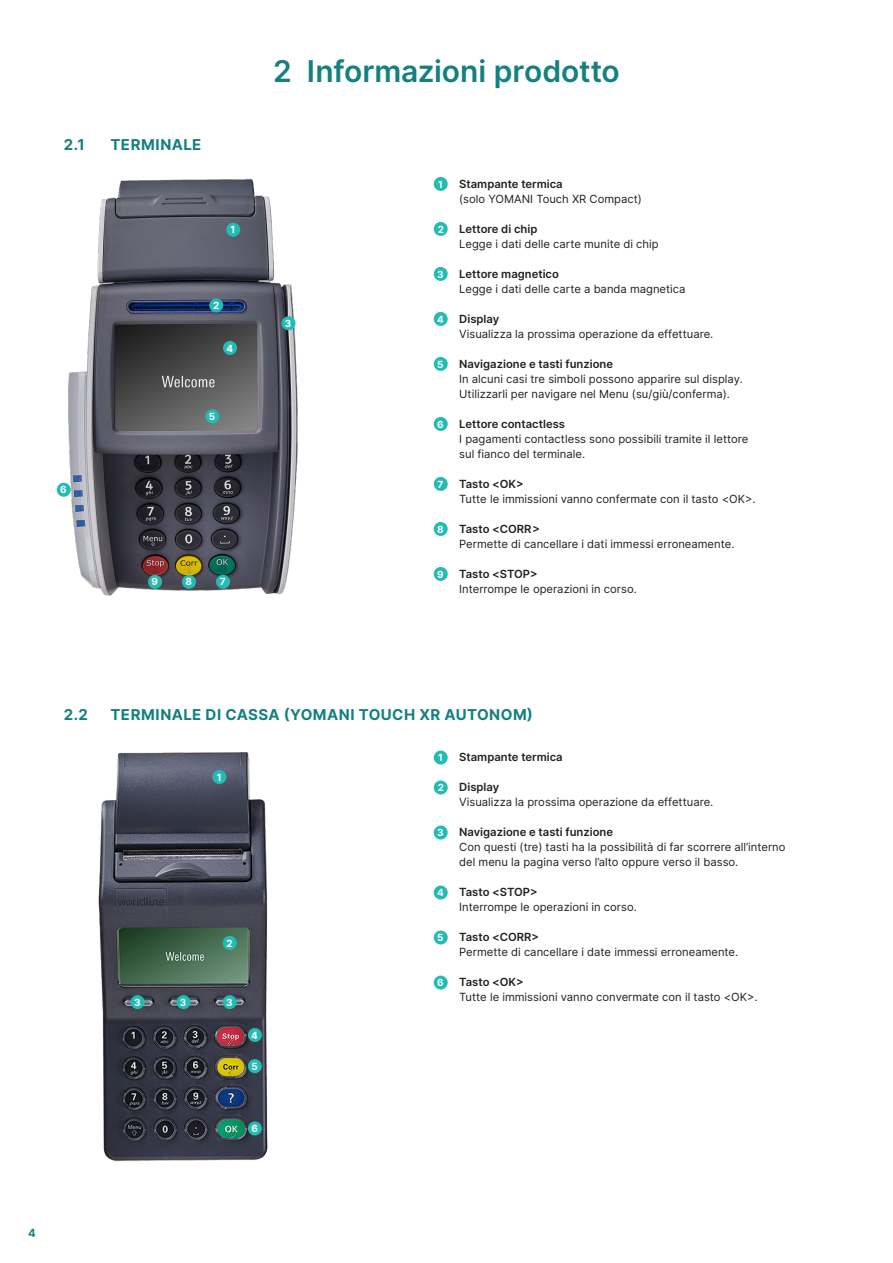
<style>
.page{position:relative;width:893px;height:1263px;background:#fff}
.page>*{position:absolute;margin:0;border:0;box-sizing:border-box;transform-origin:0 0}
.t1{font:600 30px "Inter";color:#148080}
.t2{font:700 15px "Inter";letter-spacing:.025em;color:#148080}
.t3{font:11.25px/15px "Inter";color:#231f20}
.t4{font:600 11.25px "Inter";color:#231f20}
.t5{font:700 11.25px "Inter";color:#148080}
.t6{font:700 9.9px "Inter";color:#fff}
</style>
<div class="page">
<img style="left:56px;top:178px;width:242px;height:418px">
<img style="left:98px;top:752px;width:170px;height:410px">
<div style="left:434px;top:177px;width:14px;height:14px;background:#22bcb5;border-radius:50%"></div>
<div style="left:434px;top:222px;width:14px;height:14px;background:#22bcb5;border-radius:50%"></div>
<div style="left:434px;top:267px;width:14px;height:14px;background:#22bcb5;border-radius:50%"></div>
<div style="left:434px;top:312px;width:14px;height:14px;background:#22bcb5;border-radius:50%"></div>
<div style="left:434px;top:357px;width:14px;height:14px;background:#22bcb5;border-radius:50%"></div>
<div style="left:434px;top:417px;width:14px;height:14px;background:#22bcb5;border-radius:50%"></div>
<div style="left:434px;top:477px;width:14px;height:14px;background:#22bcb5;border-radius:50%"></div>
<div style="left:434px;top:522px;width:14px;height:14px;background:#22bcb5;border-radius:50%"></div>
<div style="left:434px;top:567px;width:14px;height:14px;background:#22bcb5;border-radius:50%"></div>
<div style="left:434px;top:750px;width:14px;height:14px;background:#22bcb5;border-radius:50%"></div>
<div style="left:434px;top:780px;width:14px;height:14px;background:#22bcb5;border-radius:50%"></div>
<div style="left:434px;top:825px;width:14px;height:14px;background:#22bcb5;border-radius:50%"></div>
<div style="left:434px;top:885px;width:14px;height:14px;background:#22bcb5;border-radius:50%"></div>
<div style="left:434px;top:930px;width:14px;height:14px;background:#22bcb5;border-radius:50%"></div>
<div style="left:434px;top:975px;width:14px;height:14px;background:#22bcb5;border-radius:50%"></div>
<div style="left:226px;top:223px;width:14px;height:14px;background:#22bcb5;border-radius:50%"></div>
<div style="left:212px;top:770px;width:14px;height:14px;background:#22bcb5;border-radius:50%"></div>
<div style="left:223px;top:936px;width:14px;height:14px;background:#22bcb5;border-radius:50%"></div>
<div style="left:131px;top:995px;width:14px;height:14px;background:#22bcb5;border-radius:50%"></div>
<div style="left:176px;top:995px;width:14px;height:14px;background:#22bcb5;border-radius:50%"></div>
<div style="left:223px;top:995px;width:14px;height:14px;background:#22bcb5;border-radius:50%"></div>
<div style="left:248px;top:1028px;width:14px;height:14px;background:#22bcb5;border-radius:50%"></div>
<div style="left:248px;top:1059px;width:14px;height:14px;background:#22bcb5;border-radius:50%"></div>
<div style="left:248px;top:1121px;width:14px;height:14px;background:#22bcb5;border-radius:50%"></div>
<div style="left:209px;top:298px;width:14px;height:14px;background:#22bcb5;border-radius:50%"></div>
<div style="left:223px;top:341px;width:14px;height:14px;background:#22bcb5;border-radius:50%"></div>
<div style="left:205px;top:409px;width:14px;height:14px;background:#22bcb5;border-radius:50%"></div>
<div style="left:281px;top:316px;width:14px;height:14px;background:#22bcb5;border-radius:50%"></div>
<div style="left:57px;top:483px;width:14px;height:14px;background:#22bcb5;border-radius:50%"></div>
<div style="left:216px;top:575px;width:14px;height:14px;background:#22bcb5;border-radius:50%"></div>
<div style="left:182px;top:575px;width:14px;height:14px;background:#22bcb5;border-radius:50%"></div>
<div style="left:148px;top:575px;width:14px;height:14px;background:#22bcb5;border-radius:50%"></div>
<h2 class="t2" style="left:64px;top:134px;width:23px">2.1</h2>
<h2 class="t2" style="left:111px;top:134px;width:92px">TERMINALE</h2>
<p class="t6" style="left:60px;top:483px;width:8px">6</p>
<p class="t6" style="left:231px;top:223px;width:6px">1</p>
<p class="t6" style="left:213px;top:298px;width:8px">2</p>
<p class="t6" style="left:226px;top:341px;width:8px">4</p>
<p class="t6" style="left:209px;top:409px;width:8px">5</p>
<p class="t6" style="left:151px;top:575px;width:8px">9</p>
<p class="t6" style="left:185px;top:575px;width:8px">8</p>
<p class="t6" style="left:220px;top:575px;width:7px">7</p>
<h1 class="t1" style="left:273px;top:49px;width:348px">2 Informazioni prodotto</h1>
<p class="t6" style="left:285px;top:316px;width:8px">3</p>
<p class="t6" style="left:438px;top:177px;width:6px">1</p>
<p class="t4" style="left:459px;top:175px;width:105px">Stampante termica</p>
<p class="t3" style="left:459px;top:191px;width:184px">(solo YOMANI Touch XR Compact)</p>
<p class="t6" style="left:438px;top:222px;width:8px">2</p>
<p class="t4" style="left:459px;top:220px;width:80px">Lettore di chip</p>
<p class="t3" style="left:459px;top:236px;width:201px">Legge i dati delle carte munite di chip</p>
<p class="t6" style="left:437px;top:267px;width:8px">3</p>
<p class="t4" style="left:459px;top:265px;width:101px">Lettore magnetico</p>
<p class="t3" style="left:459px;top:281px;width:228px">Legge i dati delle carte a banda magnetica</p>
<p class="t6" style="left:437px;top:312px;width:8px">4</p>
<p class="t4" style="left:459px;top:310px;width:41px">Display</p>
<p class="t3" style="left:459px;top:326px;width:256px">Visualizza la prossima operazione da effettuare.</p>
<p class="t6" style="left:437px;top:357px;width:8px">5</p>
<p class="t4" style="left:459px;top:355px;width:155px">Navigazione e tasti funzione</p>
<p class="t3" style="left:459px;top:371px;width:285px">In alcuni casi tre simboli possono apparire sul display.<br>Utilizzarli per navigare nel Menu (su/giù/conferma).</p>
<p class="t6" style="left:437px;top:417px;width:8px">6</p>
<p class="t4" style="left:459px;top:415px;width:107px">Lettore contactless</p>
<p class="t3" style="left:459px;top:431px;width:291px">I pagamenti contactless sono possibili tramite il lettore sul fianco del terminale.</p>
<p class="t6" style="left:438px;top:477px;width:7px">7</p>
<p class="t4" style="left:459px;top:475px;width:66px">Tasto &lt;OK&gt;</p>
<p class="t3" style="left:459px;top:491px;width:298px">Tutte le immissioni vanno confermate con il tasto &lt;OK&gt;.</p>
<p class="t6" style="left:437px;top:522px;width:8px">8</p>
<p class="t4" style="left:459px;top:520px;width:82px">Tasto &lt;CORR &gt;</p>
<p class="t3" style="left:459px;top:536px;width:277px">Permette di cancellare i dati immessi erroneamente.</p>
<p class="t6" style="left:437px;top:567px;width:8px">9</p>
<p class="t4" style="left:459px;top:565px;width:80px">Tasto &lt;STOP&gt;</p>
<p class="t3" style="left:459px;top:581px;width:179px">Interrompe le operazioni in corso.</p>
<h2 class="t2" style="left:64px;top:704px;width:26px">2.2</h2>
<h2 class="t2" style="left:111px;top:704px;width:424px">TERMINALE DI CASSA (YOMANI TOUCH XR AUTONOM)</h2>
<p class="t6" style="left:217px;top:770px;width:6px">1</p>
<p class="t6" style="left:226px;top:936px;width:8px">2</p>
<p class="t6" style="left:134px;top:995px;width:8px">3</p>
<p class="t6" style="left:180px;top:995px;width:8px">3</p>
<p class="t6" style="left:226px;top:995px;width:8px">3</p>
<p class="t6" style="left:251px;top:1028px;width:8px">4</p>
<p class="t6" style="left:251px;top:1059px;width:8px">5</p>
<p class="t6" style="left:251px;top:1121px;width:8px">6</p>
<p class="t6" style="left:438px;top:750px;width:6px">1</p>
<p class="t4" style="left:459px;top:749px;width:105px">Stampante termica</p>
<p class="t6" style="left:438px;top:780px;width:8px">2</p>
<p class="t4" style="left:459px;top:779px;width:41px">Display</p>
<p class="t3" style="left:459px;top:794px;width:256px">Visualizza la prossima operazione da effettuare.</p>
<p class="t6" style="left:437px;top:825px;width:8px">3</p>
<p class="t4" style="left:459px;top:824px;width:155px">Navigazione e tasti funzione</p>
<p class="t3" style="left:459px;top:839px;width:328px">Con questi (tre) tasti ha la possibilità di far scorrere all’interno del menu la pagina verso l’alto oppure verso il basso.</p>
<p class="t6" style="left:437px;top:885px;width:8px">4</p>
<p class="t4" style="left:459px;top:884px;width:80px">Tasto &lt;STOP&gt;</p>
<p class="t3" style="left:459px;top:899px;width:179px">Interrompe le operazioni in corso.</p>
<p class="t6" style="left:437px;top:930px;width:8px">5</p>
<p class="t4" style="left:459px;top:929px;width:81px">Tasto &lt;CORR&gt;</p>
<p class="t3" style="left:459px;top:944px;width:281px">Permette di cancellare i date immessi erroneamente.</p>
<p class="t6" style="left:437px;top:975px;width:8px">6</p>
<p class="t4" style="left:459px;top:974px;width:66px">Tasto &lt;OK&gt;</p>
<p class="t3" style="left:459px;top:989px;width:300px">Tutte le immissioni vanno convermate con il -tasto &lt;OK&gt;.</p>
<p class="t5" style="left:28px;top:1224px;width:9px">4</p>
</div>
